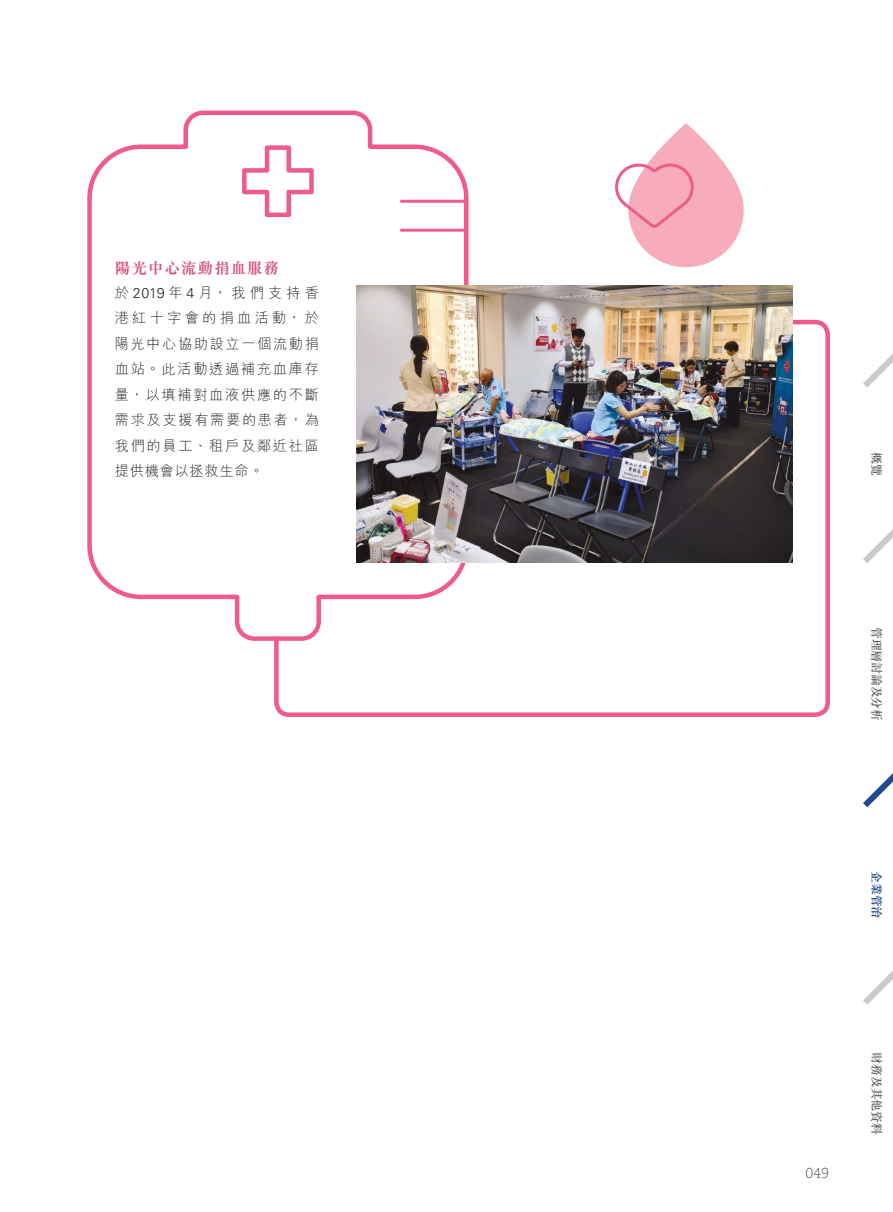
<style>
.page{position:relative;width:893px;height:1212px;background:#fff}
.page>*{position:absolute;margin:0;border:0;box-sizing:border-box;transform-origin:0 0}
.t1{font:700 15.75px "M Sung HK";letter-spacing:.05em;color:#da527d}
.t2{font:300 14.25px/25.5px "M Hei HK";letter-spacing:.115em;color:#292829;text-align:justify}
.t3{font:300 14.25px "PMN Caecilia W01 45";color:#58595b}
.t4{font:500 12px "M Sung HK";letter-spacing:-.02em;color:#58595b}
.t5{font:700 12px "M Sung HK";color:#224b8f}
.s1{font-family:"Univers LT Std"}
</style>
<div class="page">
<svg style="left:863px;top:353px;width:30px;height:35px"></svg>
<svg style="left:863px;top:529px;width:30px;height:34px"></svg>
<svg style="left:863px;top:773px;width:30px;height:34px"></svg>
<svg style="left:863px;top:971px;width:30px;height:34px"></svg>
<svg style="left:274px;top:318px;width:556px;height:399px"></svg>
<svg style="left:87px;top:110px;width:384px;height:533px"></svg>
<svg style="left:615px;top:123px;width:129px;height:144px"></svg>
<svg style="left:240px;top:143px;width:76px;height:76px"></svg>
<img style="left:356px;top:285px;width:436px;height:277px">
<p class="t1" style="left:115px;top:260px;width:166px">陽光中心流動捐血服務</p>
<p class="t2" style="left:115px;top:280px;width:206px">於<span class="s1">2019</span>年<span class="s1">4</span>月，我們支持香港紅十字會的捐血活動，於陽光中心協助設立一個流動捐血站。此活動透過補充血庫存量，以填補對血液供應的不斷需求及支援有需要的患者，為我們的員工、租戶及鄰近社區提供機會以拯救生命。</p>
<p class="t4" style="left:885px;top:452px;width:25px;rotate:90deg">概覽</p>
<p class="t4" style="left:885px;top:627px;width:96px;rotate:90deg">管理層討論及分析</p>
<p class="t5" style="left:882px;top:871px;width:49px;rotate:90deg">企業管治</p>
<p class="t3" style="left:805px;top:1165px;width:25px">049</p>
<p class="t4" style="left:885px;top:1052px;width:84px;rotate:90deg">財務及其他資料</p>
</div>
